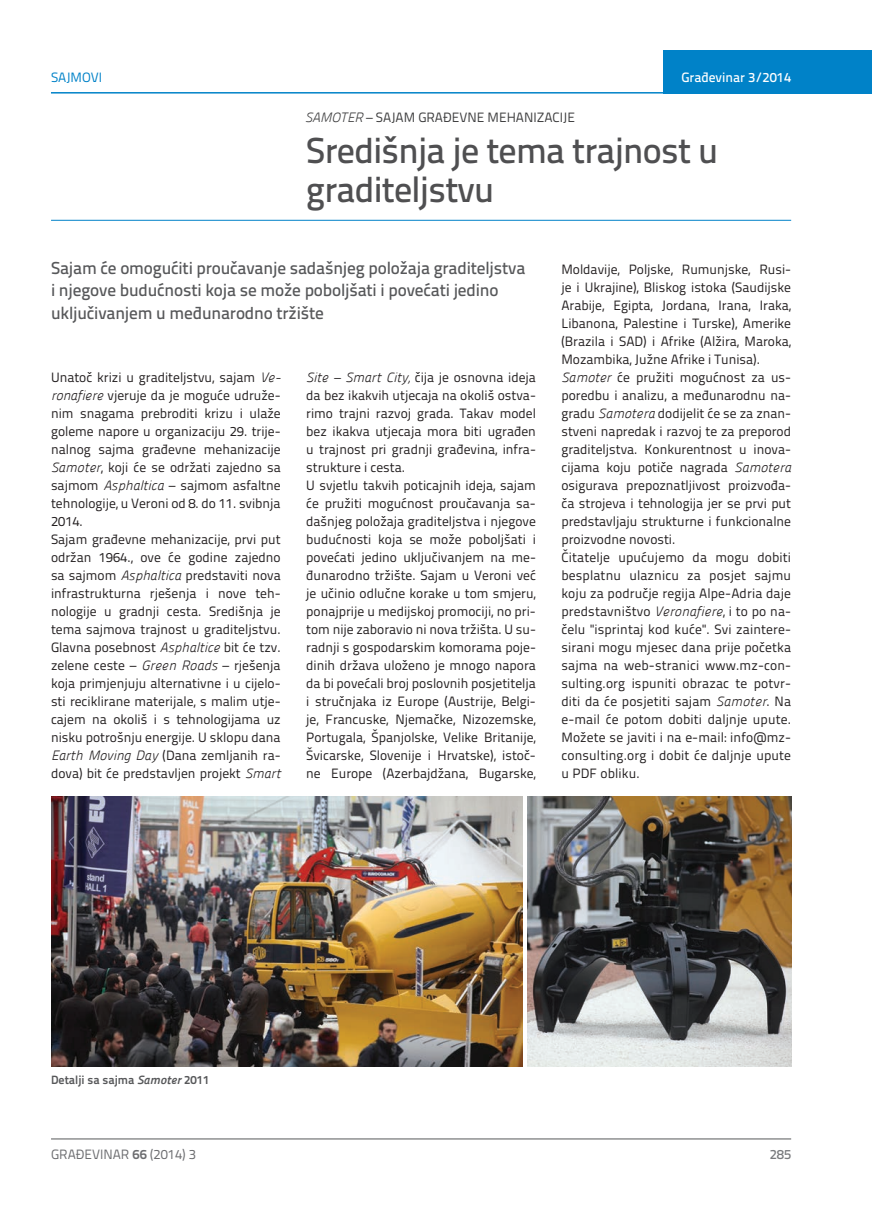
<style>
.page{position:relative;width:872px;height:1212px;background:#fff}
.page>*{position:absolute;margin:0;border:0;box-sizing:border-box;transform-origin:0 0}
.t1{font:500 36px/39px "Titillium Text 22 L";letter-spacing:-.02em;color:#4f4f51}
.t2{font:500 17.25px/22.5px "Titillium Text 22 L";letter-spacing:-.01em;color:#57585a}
.t3{font:13.5px/18px "Titillium Text 22 L";color:#231f20}
.t4{font:13.5px "Titillium Text 22 L";color:#3e3e3f}
.t5{font:13.5px "Titillium Text 22 L";color:#6c6d70}
.t6{font:500 13.5px "Titillium Text 22 L";color:#fff}
.t7{font:13.5px "Titillium Text 22 L";color:#0082c8}
.t8{font:500 13.5px "Titillium Text 22 L";color:#787a7d}
.t9{font:700 12px "Titillium Text 22 L";color:#57585a}
.s1{font-family:"Panefresco 250 wt";font-style:italic}
.s2{font-family:"Panefresco 800 wt";font-weight:400;font-style:italic}
.s3{font-weight:700}
</style>
<div class="page">
<hr style="left:51px;top:1139px;width:740px;height:1px;background:#57585a">
<div style="left:663px;top:50px;width:209px;height:44px;background:#0082c8"></div>
<hr style="left:51px;top:92px;width:821px;height:2px;background:#0082c8">
<hr style="left:51px;top:220px;width:740px;height:1px;background:#0082c8">
<img style="left:51px;top:796px;width:472px;height:271px">
<img style="left:527px;top:796px;width:264px;height:271px">
<p class="t7" style="left:51px;top:68px;width:53px">SAJMOVI</p>
<p class="t6" style="left:681px;top:67px;width:111px">Građevinar 3/2014</p>
<p class="t4" style="left:305px;top:107px;width:271px"><span class="s1">SAMOTER</span> – SAJAM GRAĐEVNE MEHANIZACIJE</p>
<h1 class="t1" style="left:306px;top:128px;width:413px">Središnja je tema trajnost u graditeljstvu</h1>
<p class="t2" style="left:51px;top:255px;width:476px">Sajam će omogućiti proučavanje sadašnjeg položaja graditeljstva i njegove budućnosti koja se može poboljšati i povećati jedino uključivanjem u međunarodno tržište</p>
<p class="t3" style="left:51px;top:367px;width:231px">Unatoč krizi u graditeljstvu, sajam <span class="s1">Ve&shy;ronafiere</span> vjeruje da je moguće udruže&shy;nim snagama prebroditi krizu i ulaže goleme napore u organizaciju 29. trije&shy;nalnog sajma građevne mehanizacije <span class="s1">Samoter</span>, koji će se održati zajedno sa sajmom <span class="s1">Asphaltica</span> – sajmom asfaltne tehnologije, u Veroni od 8. do 11. svibnja 2014.<br>Sajam građevne mehanizacije, prvi put održan 1964., ove će godine zajedno sa sajmom <span class="s1">Asphaltica</span> predstaviti nova infrastrukturna rješenja i nove teh&shy;nologije u gradnji cesta. Središnja je tema sajmova trajnost u graditeljstvu.<br>Glavna posebnost <span class="s1">Asphaltice</span> bit će tzv. zelene ceste – <span class="s1">Green Roads</span> – rješenja koja primjenjuju alternativne i u cijelo&shy;sti reciklirane materijale, s malim utje&shy;cajem na okoliš i s tehnologijama uz nisku potrošnju energije. U sklopu dana <span class="s1">Earth Moving Day</span> (Dana zemljanih ra&shy;dova) bit će predstavljen projekt <span class="s1">Smart</span></p>
<p class="t3" style="left:306px;top:367px;width:231px"><span class="s1">Site – Smart City,</span> čija je osnovna ideja da bez ikakvih utjecaja na okoliš ostva&shy;rimo trajni razvoj grada. Takav model bez ikakva utjecaja mora biti ugrađen u trajnost pri gradnji građevina, infra&shy;strukture i cesta.<br>U svjetlu takvih poticajnih ideja, sajam će pružiti mogućnost proučavanja sa&shy;dašnjeg položaja graditeljstva i njegove budućnosti koja se može poboljšati i povećati jedino uključivanjem na me&shy;đunarodno tržište. Sajam u Veroni već je učinio odlučne korake u tom smjeru, ponajprije u medijskoj promociji, no pri&shy;tom nije zaboravio ni nova tržišta. U su&shy;radnji s gospodarskim komorama poje&shy;dinih država uloženo je mnogo napora da bi povećali broj poslovnih posjetitelja i stručnjaka iz Europe (Austrije, Belgi&shy;je, Francuske, Njemačke, Nizozemske, Portugala, Španjolske, Velike Britanije, Švicarske, Slovenije i Hrvatske), istoč&shy;ne Europe (Azerbajdžana, Bugarske,</p>
<p class="t3" style="left:561px;top:259px;width:231px">Moldavije, Poljske, Rumunjske, Rusi&shy;je i Ukrajine), Bliskog istoka (Saudijske Arabije, Egipta, Jordana, Irana, Iraka, Libanona, Palestine i Turske), Amerike (Brazila i SAD) i Afrike (Alžira, Maroka, Mozambika, Južne Afrike i Tunisa).<br><span class="s1">Samoter</span> će pružiti mogućnost za us&shy;poredbu i analizu, a međunarodnu na&shy;gradu <span class="s1">Samotera</span> dodijelit će se za znan&shy;stveni napredak i razvoj te za preporod graditeljstva. Konkurentnost u inova&shy;cijama koju potiče nagrada <span class="s1">Samotera </span>osigurava prepoznatljivost proizvođa&shy;ča strojeva i tehnologija jer se prvi put predstavljaju strukturne i funkcionalne proizvodne novosti.<br>Čitatelje upućujemo da mogu dobiti besplatnu ulaznicu za posjet sajmu koju za područje regija Alpe-Adria daje predstavništvo <span class="s1">Veronafiere</span>, i to po na&shy;čelu "isprintaj kod kuće". Svi zaintere&shy;sirani mogu mjesec dana prije početka sajma na web-stranici www.mz-con&shy;sulting.org ispuniti obrazac te potvr&shy;diti da će posjetiti sajam <span class="s1">Samoter</span>. Na e-mail će potom dobiti daljnje upute.<br>Možete se javiti i na e-mail: info@mz&shy;consulting.org i dobit će daljnje upute u PDF obliku.</p>
<p class="t9" style="left:51px;top:1071px;width:160px">Detalji sa sajma <span class="s2">Samoter</span> 2011</p>
<p class="t5" style="left:51px;top:1144px;width:146px">GRAĐEVINAR <span class="s3">66</span> (2014) 3</p>
<p class="t8" style="left:769px;top:1144px;width:23px">285</p>
</div>
